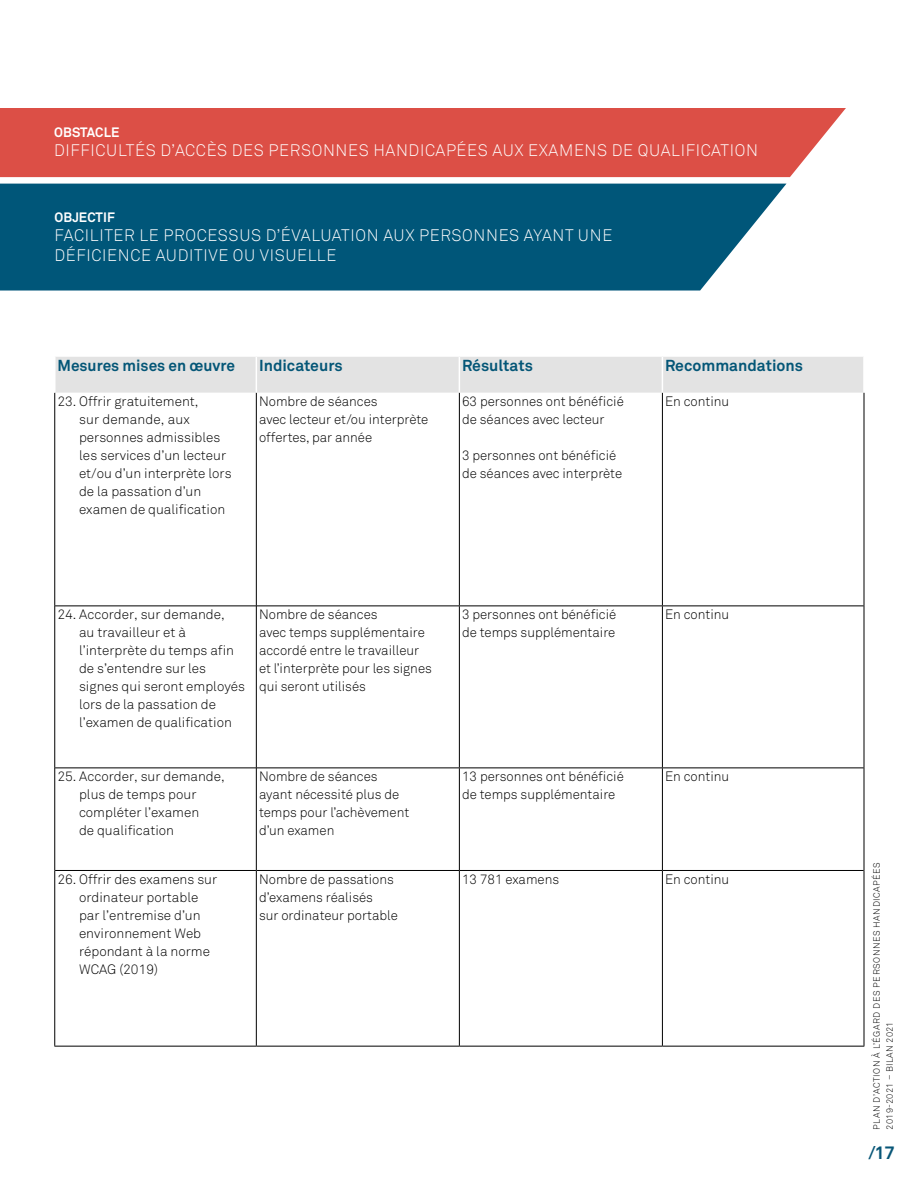
<style>
.page{position:relative;width:918px;height:1188px;background:#fff}
.page>*{position:absolute;margin:0;border:0;box-sizing:border-box;transform-origin:0 0}
.t1{font:700 18px "Akkurat Pro";color:#085677}
.t2{font:300 16.5px/19.5px "Akkurat Pro";letter-spacing:.04em;color:#fff}
.t3{font:700 15.75px "Akkurat Pro";color:#045677}
.t4{font:300 13.5px/18px "Akkurat Pro";color:#000}
.t5{font:700 13.5px "Akkurat Pro";letter-spacing:.01em;color:#fff}
.t6{font:300 9px/13.2px "Akkurat Pro";letter-spacing:.06em;color:#000}
</style>
<div class="page">
<div style="left:0;top:108px;width:846px;height:69px;background:#dc4f46"></div>
<div style="left:56px;top:357px;width:807px;height:36px;background:#e3e3e3"></div>
<hr style="left:459px;top:393px;width:1px;height:213px;background:#000">
<hr style="left:662px;top:393px;width:1px;height:213px;background:#000">
<hr style="left:864px;top:393px;width:1px;height:213px;background:#000">
<hr style="left:459px;top:606px;width:1px;height:162px;background:#000">
<hr style="left:662px;top:606px;width:1px;height:162px;background:#000">
<hr style="left:864px;top:606px;width:1px;height:162px;background:#000">
<hr style="left:459px;top:768px;width:1px;height:102px;background:#000">
<hr style="left:662px;top:768px;width:1px;height:102px;background:#000">
<hr style="left:864px;top:768px;width:1px;height:102px;background:#000">
<hr style="left:459px;top:871px;width:1px;height:175px;background:#000">
<hr style="left:662px;top:871px;width:1px;height:175px;background:#000">
<hr style="left:864px;top:870px;width:1px;height:176px;background:#000">
<hr style="left:54px;top:393px;width:1px;height:213px;background:#000">
<hr style="left:54px;top:606px;width:1px;height:162px;background:#000">
<hr style="left:54px;top:768px;width:1px;height:102px;background:#000">
<hr style="left:54px;top:870px;width:1px;height:176px;background:#000">
<hr style="left:256px;top:393px;width:1px;height:213px;background:#000">
<hr style="left:256px;top:606px;width:1px;height:162px;background:#000">
<hr style="left:256px;top:768px;width:1px;height:102px;background:#000">
<hr style="left:256px;top:870px;width:1px;height:176px;background:#000">
<hr style="left:256px;top:357px;width:1px;height:36px;background:#fff">
<hr style="left:459px;top:357px;width:1px;height:36px;background:#fff">
<hr style="left:662px;top:357px;width:1px;height:36px;background:#fff">
<hr style="left:55px;top:768px;width:201px;height:1px;background:#000">
<hr style="left:257px;top:768px;width:202px;height:1px;background:#000">
<hr style="left:459px;top:768px;width:203px;height:1px;background:#000">
<hr style="left:662px;top:768px;width:202px;height:1px;background:#000">
<hr style="left:55px;top:870px;width:201px;height:1px;background:#000">
<hr style="left:257px;top:870px;width:202px;height:1px;background:#000">
<hr style="left:459px;top:870px;width:203px;height:1px;background:#000">
<hr style="left:662px;top:870px;width:202px;height:1px;background:#000">
<hr style="left:55px;top:606px;width:201px;height:1px;background:#000">
<hr style="left:257px;top:606px;width:202px;height:1px;background:#000">
<hr style="left:459px;top:606px;width:203px;height:1px;background:#000">
<hr style="left:662px;top:606px;width:202px;height:1px;background:#000">
<hr style="left:54px;top:1046px;width:202px;height:1px;background:#000">
<hr style="left:256px;top:1046px;width:203px;height:1px;background:#000">
<hr style="left:459px;top:1046px;width:203px;height:1px;background:#000">
<hr style="left:662px;top:1046px;width:202px;height:1px;background:#000">
<div style="left:0;top:184px;width:786px;height:107px;background:#005679"></div>
<p class="t5" style="left:54px;top:124px;width:67px">OBSTACLE</p>
<p class="t2" style="left:54px;top:141px;width:706px">DIFFICULTÉS D’ACCÈS DES PERSONNES HANDICAPÉES AUX EXAMENS DE QUALIFICATION</p>
<p class="t5" style="left:54px;top:209px;width:62px">OBJECTIF</p>
<p class="t2" style="left:54px;top:226px;width:559px">FACILITER LE PROCESSUS D’ÉVALUATION AUX PERSONNES AYANT UNE<br>DÉFICIENCE AUDITIVE OU VISUELLE</p>
<p class="t3" style="left:57px;top:356px;width:179px">Mesures mises en œuvre</p>
<p class="t3" style="left:259px;top:356px;width:85px">Indicateurs</p>
<p class="t3" style="left:462px;top:356px;width:72px">Résultats</p>
<p class="t3" style="left:665px;top:356px;width:139px">Recommandations</p>
<p class="t4" style="left:79px;top:392px;width:154px;text-indent:-22px">23. Offrir gratuitement,<br>sur demande, aux personnes admissibles les services d’un lecteur et/ou d’un interprète lors de la passation d’un examen de qualification</p>
<p class="t4" style="left:259px;top:392px;width:171px">Nombre de séances<br>avec lecteur et/ou interprète offertes, par année</p>
<p class="t4" style="left:462px;top:392px;width:163px">63 personnes ont bénéficié de séances avec lecteur</p>
<p class="t4" style="left:665px;top:392px;width:66px">En continu</p>
<p class="t4" style="left:462px;top:446px;width:162px">3 personnes ont bénéficié de séances avec interprète</p>
<p class="t4" style="left:79px;top:605px;width:167px;text-indent:-22px">24. Accorder, sur demande,<br>au travailleur et à l’interprète du temps afin de s’entendre sur les signes qui seront employés lors de la passation de l’examen de qualification</p>
<p class="t4" style="left:259px;top:605px;width:174px">Nombre de séances<br>avec temps supplémentaire accordé entre le travailleur et l’interprète pour les signes qui seront utilisés</p>
<p class="t4" style="left:462px;top:605px;width:156px">3 personnes ont bénéficié de temps supplémentaire</p>
<p class="t4" style="left:665px;top:605px;width:66px">En continu</p>
<p class="t4" style="left:79px;top:767px;width:147px;text-indent:-22px">25. Accorder, sur demande, plus de temps pour compléter l’examen<br>de qualification</p>
<p class="t4" style="left:259px;top:767px;width:152px">Nombre de séances ayant nécessité plus de temps pour l’achèvement d’un examen</p>
<p class="t4" style="left:462px;top:767px;width:163px">13 personnes ont bénéficié de temps supplémentaire</p>
<p class="t4" style="left:665px;top:767px;width:66px">En continu</p>
<p class="t4" style="left:79px;top:870px;width:140px;text-indent:-22px">26. Offrir des examens sur ordinateur portable par l’entremise d’un environnement Web répondant à la norme<br>WCAG (2019)</p>
<p class="t4" style="left:259px;top:870px;width:141px">Nombre de passations d’examens réalisés<br>sur ordinateur portable</p>
<p class="t4" style="left:462px;top:870px;width:99px">13 781 examens</p>
<p class="t4" style="left:665px;top:870px;width:66px">En continu</p>
<p class="t6" style="left:870px;top:1130px;width:269px;rotate:-90deg">PLAN D’ACTION À L’ÉGARD DES PERSONNES HANDICAPÉES<br>2019-2021 – BILAN 2021</p>
<h1 class="t1" style="left:868px;top:1141px;width:28px">/17</h1>
</div>
